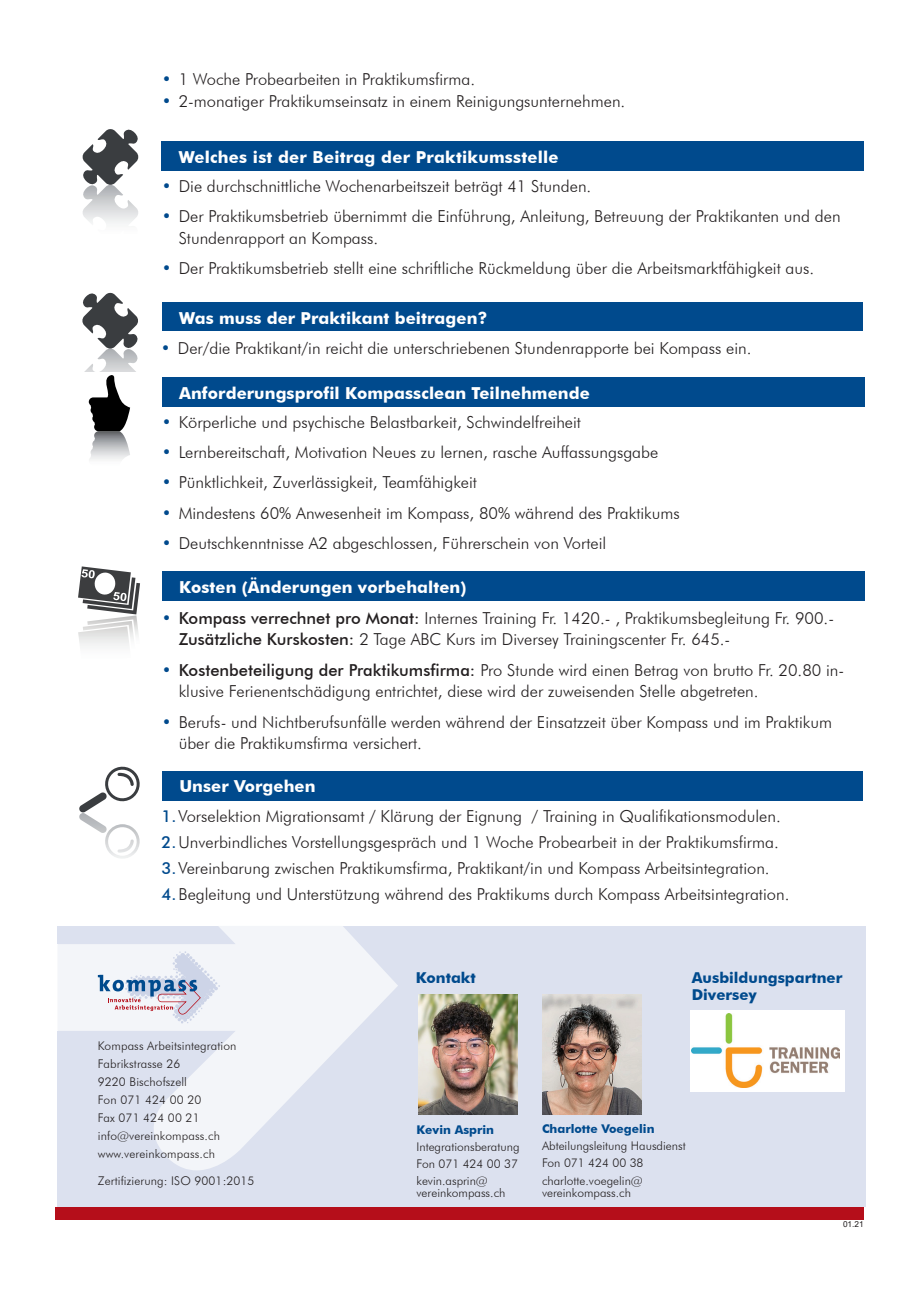
<style>
.page{position:relative;width:919px;height:1289px;background:#fff}
.page>*{position:absolute;margin:0;border:0;box-sizing:border-box;transform-origin:0 0}
.t1{font:300 16.5px/21.8px "Futura BT";color:#231f20}
.t2{font:700 16.5px "Futura BT";letter-spacing:.005em;color:#fff}
.t3{font:700 15px/17.2px "Futura BT";color:#004a8d}
.t4{font:300 12px/18px "Futura BT";letter-spacing:.005em;color:#231f20}
.t5{font:700 12px "Futura BT";color:#004a8d}
.t6{font:8.25px "Arial";color:#231f20}
.s1{color:#004a8d}
.s2{font-weight:500}
.s3{font-weight:500;color:#004a8d}
</style>
<div class="page">
<div style="left:57px;top:925px;width:808px;height:281px;background:#dce1ef"></div>
<div style="left:55px;top:1206px;width:808px;height:13px;background:#b50e1a"></div>
<svg style="left:57px;top:925px;width:341px;height:245px"></svg>
<svg style="left:98px;top:951px;width:122px;height:72px"></svg>
<div style="left:162px;top:571px;width:702px;height:30px;background:#004a8d"></div>
<svg style="left:78px;top:566px;width:62px;height:48px"></svg>
<img style="left:92px;top:615px;width:46px;height:20px">
<img style="left:87px;top:621px;width:48px;height:18px">
<img style="left:78px;top:626px;width:53px;height:20px">
<div style="left:162px;top:770px;width:700px;height:30px;background:#004a8d"></div>
<svg style="left:79px;top:766px;width:61px;height:93px"></svg>
<div style="left:690px;top:1009px;width:154px;height:82px;background:#fff"></div>
<div style="left:162px;top:141px;width:701px;height:30px;background:#004a8d"></div>
<img style="left:83px;top:185px;width:55px;height:39px">
<svg style="left:82px;top:129px;width:57px;height:56px"></svg>
<img style="left:691px;top:1013px;width:148px;height:74px">
<div style="left:162px;top:302px;width:701px;height:29px;background:#004a8d"></div>
<img style="left:84px;top:349px;width:54px;height:23px">
<svg style="left:82px;top:292px;width:56px;height:57px"></svg>
<div style="left:162px;top:377px;width:702px;height:30px;background:#004a8d"></div>
<svg style="left:89px;top:375px;width:41px;height:85px"></svg>
<img style="left:542px;top:994px;width:99px;height:120px">
<img style="left:418px;top:994px;width:99px;height:120px">
<p class="t1" style="left:162px;top:68px;width:315px"><span class="s1">•</span> 1 Woche Probearbeiten in Praktikumsfirma.</p>
<p class="t1" style="left:162px;top:90px;width:465px"><span class="s1">•</span> 2-monatiger Praktikumseinsatz in einem Reinigungsunternehmen.</p>
<p class="t2" style="left:179px;top:147px;width:381px">Welches ist der Beitrag der Praktikumsstelle</p>
<p class="t1" style="left:162px;top:175px;width:431px"><span class="s1">•</span> Die durchschnittliche Wochenarbeitszeit beträgt 41 Stunden.</p>
<p class="t1" style="left:179px;top:205px;width:663px;text-indent:-17px"><span class="s1">•</span> Der Praktikumsbetrieb übernimmt die Einführung, Anleitung, Betreuung der Praktikanten und den<br>Stundenrapport an Kompass.</p>
<p class="t1" style="left:162px;top:257px;width:654px"><span class="s1">•</span> Der Praktikumsbetrieb stellt eine schriftliche Rückmeldung über die Arbeitsmarktfähigkeit aus.</p>
<p class="t2" style="left:179px;top:308px;width:310px">Was muss der Praktikant beitragen?</p>
<p class="t1" style="left:161px;top:337px;width:592px"><span class="s1">•</span> Der/die Praktikant/in reicht die unterschriebenen Stundenrapporte bei Kompass ein.</p>
<p class="t2" style="left:179px;top:383px;width:412px">Anforderungsprofil Kompassclean Teilnehmende</p>
<p class="t1" style="left:162px;top:411px;width:421px"><span class="s1">•</span> Körperliche und psychische Belastbarkeit, Schwindelfreiheit</p>
<p class="t1" style="left:162px;top:441px;width:498px"><span class="s1">•</span> Lernbereitschaft, Motivation Neues zu lernen, rasche Auffassungsgabe</p>
<p class="t1" style="left:162px;top:471px;width:317px"><span class="s1">•</span> Pünktlichkeit, Zuverlässigkeit, Teamfähigkeit</p>
<p class="t1" style="left:162px;top:501px;width:519px"><span class="s1">•</span> Mindestens 60% Anwesenheit im Kompass, 80% während des Praktikums</p>
<p class="t1" style="left:162px;top:532px;width:446px"><span class="s1">•</span> Deutschkenntnisse A2 abgeschlossen, Führerschein von Vorteil</p>
<p class="t2" style="left:179px;top:577px;width:289px">Kosten (Änderungen vorbehalten)</p>
<p class="t1" style="left:179px;top:606px;width:657px;text-indent:-17px"><span class="s1">•</span> <span class="s2">Kompass verrechnet pro Monat:</span> Internes Training Fr. 1420.- , Praktikumsbegleitung Fr. 900.-<br><span class="s2">Zusätzliche Kurskosten:</span> 2 Tage ABC Kurs im Diversey Trainingscenter Fr. 645.-</p>
<p class="t1" style="left:179px;top:658px;width:667px;text-indent:-17px"><span class="s1">•</span> <span class="s2">Kostenbeteiligung der Praktikumsfirma:</span> Pro Stunde wird einen Betrag von brutto Fr. 20.80 in&shy;klusive Ferienentschädigung entrichtet, diese wird der zuweisenden Stelle abgetreten.</p>
<p class="t1" style="left:179px;top:710px;width:655px;text-indent:-17px"><span class="s1">•</span> Berufs- und Nichtberufsunfälle werden während der Einsatzzeit über Kompass und im Praktikum über die Praktikumsfirma versichert.</p>
<p class="t2" style="left:179px;top:776px;width:138px">Unser Vorgehen</p>
<p class="t1" style="left:161px;top:805px;width:620px"><span class="s3">1.</span> Vorselektion Migrationsamt / Klärung der Eignung / Training in Qualifikationsmodulen.</p>
<p class="t1" style="left:161px;top:831px;width:618px"><span class="s3">2.</span> Unverbindliches Vorstellungsgespräch und 1 Woche Probearbeit in der Praktikumsfirma.</p>
<p class="t1" style="left:161px;top:857px;width:609px"><span class="s3">3.</span> Vereinbarung zwischen Praktikumsfirma, Praktikant/in und Kompass Arbeitsintegration.</p>
<p class="t1" style="left:161px;top:883px;width:629px"><span class="s3">4.</span> Begleitung und Unterstützung während des Praktikums durch Kompass Arbeitsintegration.</p>
<p class="t4" style="left:98px;top:1036px;width:140px">Kompass Arbeitsintegration<br>Fabrikstrasse 26<br>9220 Bischofszell<br>Fon 071 424 00 20<br>Fax 071 424 00 21 info@vereinkompass.ch www.vereinkompass.ch</p>
<p class="t4" style="left:98px;top:1171px;width:158px">Zertifizierung: ISO 9001:2015</p>
<p class="t3" style="left:415px;top:968px;width:62px">Kontakt</p>
<p class="t3" style="left:691px;top:968px;width:152px">Ausbildungspartner<br>Diversey</p>
<p class="t5" style="left:416px;top:1122px;width:79px">Kevin Asprin</p>
<p class="t4" style="left:416px;top:1137px;width:104px;line-height:17.2px;text-align:justify">Integrationsberatung Fon 071 424 00 37 kevin.asprin@</p>
<p class="t4" style="left:416px;top:1183px;width:90px">vereinkompass.ch</p>
<p class="t5" style="left:542px;top:1121px;width:114px">Charlotte Voegelin</p>
<p class="t4" style="left:542px;top:1137px;width:145px;line-height:17.2px">Abteilungsleitung Hausdienst<br>Fon 071 424 00 38 charlotte.voegelin@</p>
<p class="t4" style="left:542px;top:1183px;width:90px">vereinkompass.ch</p>
<p class="t6" style="left:843px;top:1217px;width:22px">01.21</p>
</div>
